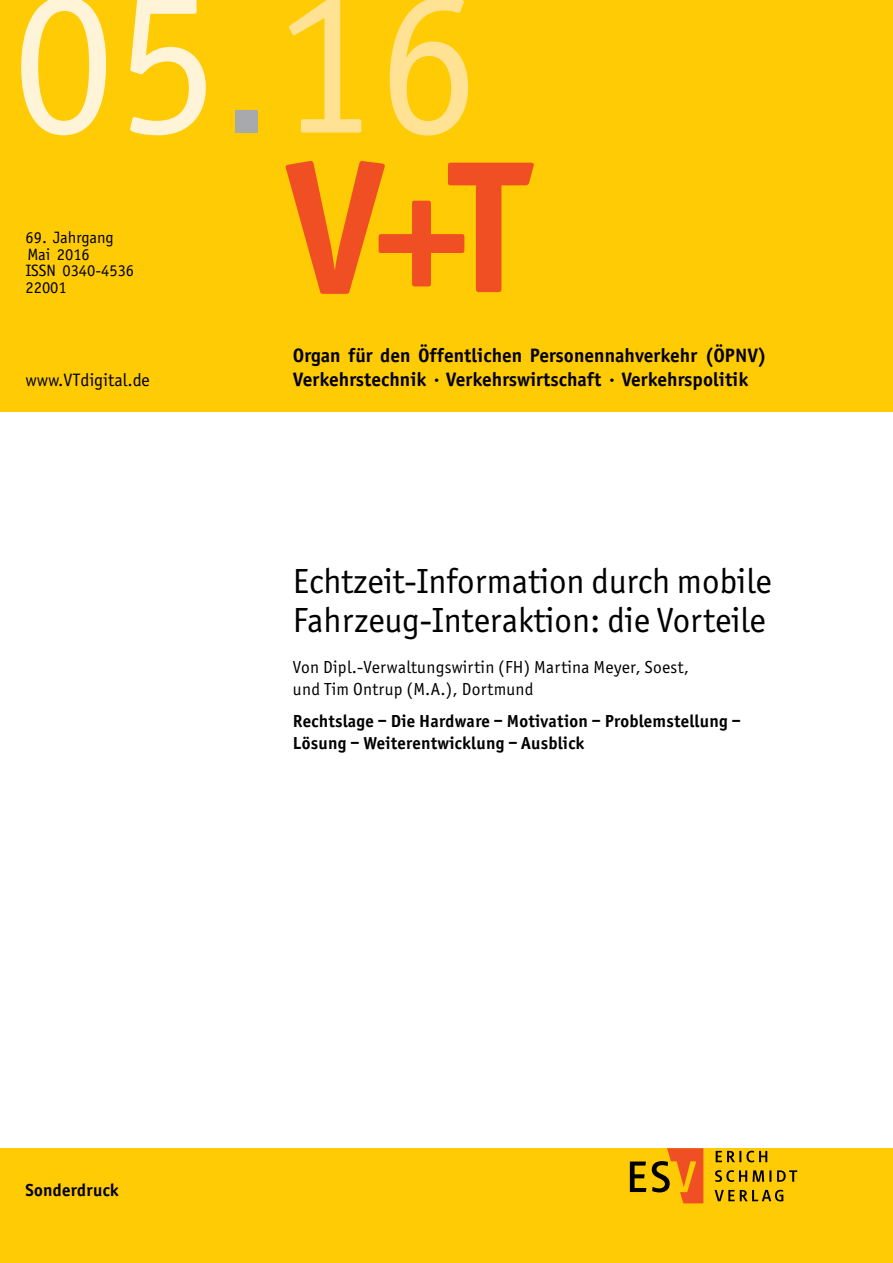
<style>
.page{position:relative;width:893px;height:1263px;background:#fff}
.page>*{position:absolute;margin:0;border:0;box-sizing:border-box;transform-origin:0 0}
.t1{font:207px "Officina Sans";color:#fff4d8}
.t2{font:700 189px "Officina Sans";color:#f04e23}
.t3{font:36px/39px "Correspondence Sans";color:#000}
.t4{font:700 19.5px "Officina Sans";color:#000}
.t5{font:700 18px/22.5px "Correspondence Sans";letter-spacing:.015em;color:#000}
.t6{font:18px/22.5px "Correspondence Sans";letter-spacing:.015em;color:#000}
.t7{font:18px "Officina Sans";color:#000}
.t8{font:16.5px/16.5px "Officina Sans";color:#000}
.s1{font-family:"Frutus T";color:#a7a9ac}
.s2{color:#ffe293}
.s3{font-size:22.5px}
</style>
<div class="page">
<div style="left:0;top:1148px;width:893px;height:115px;background:#ffcb05"></div>
<svg style="left:714px;top:1190px;width:69px;height:11px"></svg>
<svg style="left:715px;top:1170px;width:82px;height:12px"></svg>
<svg style="left:716px;top:1151px;width:51px;height:11px"></svg>
<svg style="left:652px;top:1148px;width:51px;height:55px"></svg>
<svg style="left:630px;top:1161px;width:16px;height:31px"></svg>
<div style="left:0;top:0;width:893px;height:412px;background:#ffcb05"></div>
<h1 class="t1" style="left:12px;top:-59px;width:470px">05<span class="s1">.</span><span class="s2">16</span></h1>
<p class="t8" style="left:26px;top:230px;width:110px">69. Jahrgang<br>Mai 2016<br>ISSN 0340-4536<br>22001</p>
<h2 class="t2" style="left:283px;top:110px;width:250px">V+T</h2>
<p class="t4" style="left:293px;top:343px;width:475px">Organ für den Öffentlichen Personennahverkehr (ÖPNV)</p>
<p class="t7" style="left:26px;top:370px;width:126px">www.VTdigital.de</p>
<p class="t4" style="left:293px;top:367px;width:457px">Verkehrstechnik <span class="s3">·</span>Verkehrswirtschaft <span class="s3">·</span>Verkehrspolitik</p>
<p class="t5" style="left:26px;top:1178px;width:95px">Sonderdruck</p>
<h3 class="t3" style="left:293px;top:562px;width:480px">Echtzeit-Information durch mobile<br>Fahrzeug-Interaktion: die Vorteile</h3>
<p class="t6" style="left:293px;top:656px;width:398px">Von Dipl.-Verwaltungswirtin (FH) Martina Meyer, Soest, und Tim Ontrup (M.A.), Dortmund</p>
<p class="t5" style="left:293px;top:710px;width:449px">Rechtslage – Die Hardware – Motivation – Problemstellung –<br>Lösung – Weiterentwicklung – Ausblick</p>
</div>
